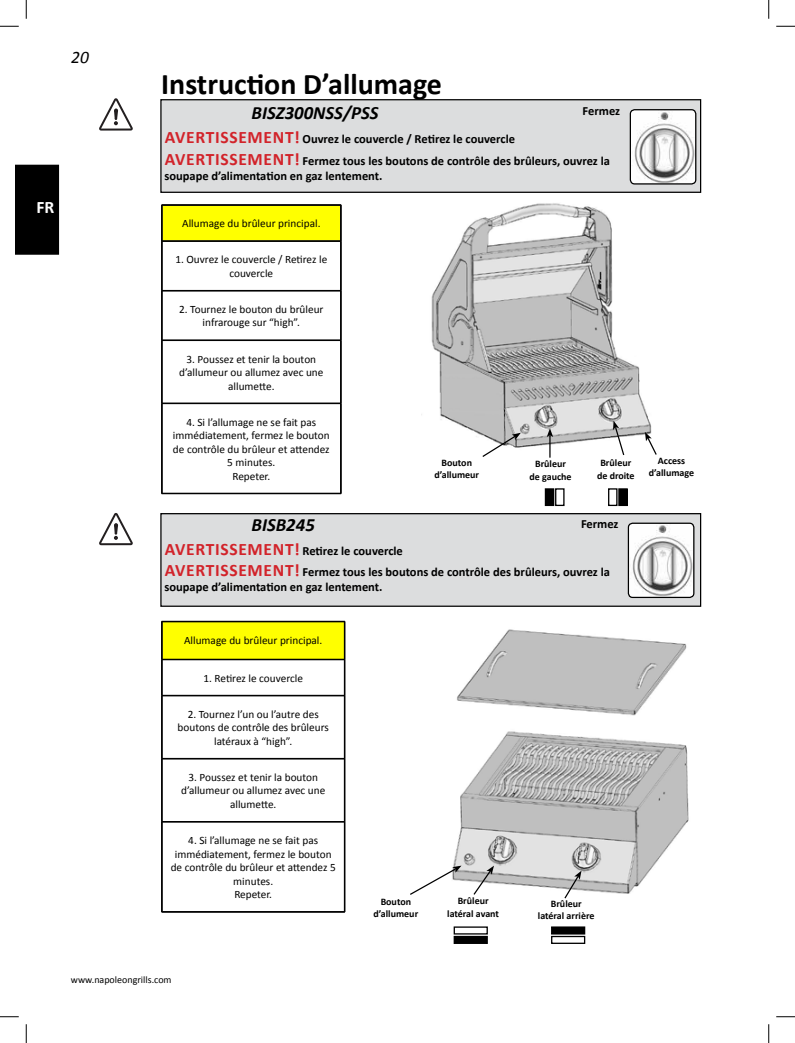
<style>
.page{position:relative;width:795px;height:1043px;background:#fff}
.page>*{position:absolute;margin:0;border:0;box-sizing:border-box;transform-origin:0 0}
.t1{font:700 30px "Calibri";color:#000}
.t2{font:italic 700 18.75px "Calibri";color:#000}
.t3{font:italic 17.5px "Calibri";color:#000}
.t4{font:700 17.5px "Calibri";color:#fff}
.t5{font:700 12.5px/21.8px "Calibri";color:#000}
.t6{font:11.25px/13.5px "Calibri";color:#000;text-align:center}
.t7{font:700 10px/12.5px "Calibri";color:#000;text-align:center}
.t8{font:10px "Calibri";color:#000}
.s1{font-size:17.5px;color:#d2232a}
</style>
<div class="page">
<div style="left:161px;top:513px;width:540px;height:93px;background:#dcddde"></div>
<div style="left:160px;top:513px;width:541px;height:94px;border:1px solid #000"></div>
<div style="left:161px;top:100px;width:540px;height:92px;background:#dcddde"></div>
<div style="left:160px;top:99px;width:541px;height:94px;border:1px solid #000"></div>
<div style="left:15px;top:165px;width:44px;height:90px;background:#000"></div>
<img style="left:453px;top:629px;width:236px;height:264px">
<svg style="left:472px;top:865px;width:22px;height:30px"></svg>
<svg style="left:563px;top:870px;width:19px;height:29px"></svg>
<svg style="left:410px;top:865px;width:52px;height:30px"></svg>
<svg style="left:99px;top:98px;width:34px;height:33px"></svg>
<svg style="left:99px;top:513px;width:34px;height:32px"></svg>
<img style="left:421px;top:203px;width:231px;height:245px">
<svg style="left:481px;top:433px;width:40px;height:24px"></svg>
<hr style="left:549px;top:435px;width:2px;height:22px;background:#000">
<svg style="left:547px;top:428px;width:6px;height:9px"></svg>
<svg style="left:613px;top:420px;width:12px;height:35px"></svg>
<svg style="left:645px;top:432px;width:12px;height:23px"></svg>
<div style="left:162px;top:205px;width:179px;height:36px;background:#ff0"></div>
<hr style="left:162px;top:204px;width:179px;height:1px;background:#000">
<hr style="left:162px;top:205px;width:179px;height:1px;background:#000">
<hr style="left:161px;top:205px;width:1px;height:36px;background:#000">
<hr style="left:162px;top:205px;width:1px;height:36px;background:#000">
<hr style="left:340px;top:205px;width:1px;height:36px;background:#000">
<hr style="left:341px;top:205px;width:1px;height:36px;background:#000">
<hr style="left:162px;top:241px;width:179px;height:1px;background:#000">
<hr style="left:161px;top:241px;width:1px;height:50px;background:#000">
<hr style="left:162px;top:241px;width:1px;height:49px;background:#000">
<hr style="left:340px;top:241px;width:1px;height:49px;background:#000">
<hr style="left:341px;top:241px;width:1px;height:50px;background:#000">
<hr style="left:162px;top:290px;width:179px;height:1px;background:#000">
<hr style="left:162px;top:291px;width:179px;height:1px;background:#000">
<hr style="left:161px;top:291px;width:1px;height:49px;background:#000">
<hr style="left:162px;top:291px;width:1px;height:49px;background:#000">
<hr style="left:340px;top:291px;width:1px;height:49px;background:#000">
<hr style="left:341px;top:291px;width:1px;height:49px;background:#000">
<hr style="left:162px;top:340px;width:179px;height:1px;background:#000">
<hr style="left:161px;top:340px;width:1px;height:63px;background:#000">
<hr style="left:162px;top:340px;width:1px;height:63px;background:#000">
<hr style="left:340px;top:340px;width:1px;height:63px;background:#000">
<hr style="left:341px;top:340px;width:1px;height:63px;background:#000">
<hr style="left:162px;top:403px;width:179px;height:1px;background:#000">
<hr style="left:161px;top:403px;width:1px;height:90px;background:#000">
<hr style="left:162px;top:403px;width:1px;height:90px;background:#000">
<hr style="left:340px;top:403px;width:1px;height:90px;background:#000">
<hr style="left:341px;top:403px;width:1px;height:90px;background:#000">
<hr style="left:162px;top:493px;width:179px;height:1px;background:#000">
<div style="left:162px;top:621px;width:183px;height:38px;background:#ff0"></div>
<hr style="left:162px;top:621px;width:182px;height:1px;background:#000">
<hr style="left:161px;top:621px;width:1px;height:38px;background:#000">
<hr style="left:162px;top:622px;width:1px;height:37px;background:#000">
<hr style="left:344px;top:621px;width:1px;height:38px;background:#000">
<hr style="left:345px;top:621px;width:1px;height:38px;background:#000">
<hr style="left:162px;top:659px;width:182px;height:1px;background:#000">
<hr style="left:161px;top:659px;width:1px;height:36px;background:#000">
<hr style="left:162px;top:660px;width:1px;height:35px;background:#000">
<hr style="left:344px;top:659px;width:1px;height:36px;background:#000">
<hr style="left:345px;top:659px;width:1px;height:36px;background:#000">
<hr style="left:162px;top:695px;width:182px;height:1px;background:#000">
<hr style="left:161px;top:695px;width:1px;height:63px;background:#000">
<hr style="left:162px;top:696px;width:1px;height:62px;background:#000">
<hr style="left:344px;top:695px;width:1px;height:63px;background:#000">
<hr style="left:345px;top:695px;width:1px;height:63px;background:#000">
<hr style="left:162px;top:758px;width:182px;height:1px;background:#000">
<hr style="left:161px;top:758px;width:1px;height:63px;background:#000">
<hr style="left:162px;top:759px;width:1px;height:62px;background:#000">
<hr style="left:344px;top:758px;width:1px;height:63px;background:#000">
<hr style="left:345px;top:758px;width:1px;height:63px;background:#000">
<hr style="left:162px;top:821px;width:182px;height:1px;background:#000">
<hr style="left:161px;top:821px;width:1px;height:91px;background:#000">
<hr style="left:162px;top:822px;width:1px;height:89px;background:#000">
<hr style="left:344px;top:821px;width:1px;height:90px;background:#000">
<hr style="left:345px;top:821px;width:1px;height:91px;background:#000">
<hr style="left:162px;top:911px;width:183px;height:1px;background:#000">
<img style="left:630px;top:110px;width:66px;height:74px">
<div style="left:630px;top:109px;width:66px;height:75px;border:1px solid #000;border-radius:4px"></div>
<img style="left:628px;top:524px;width:66px;height:73px">
<div style="left:628px;top:522px;width:66px;height:76px;border:1px solid #000;border-radius:4px"></div>
<div style="left:552px;top:927px;width:33px;height:6px;background:#000"></div>
<div style="left:551px;top:926px;width:34px;height:8px;border:1px solid #000"></div>
<div style="left:551px;top:935px;width:34px;height:9px;border:1px solid #000"></div>
<div style="left:545px;top:489px;width:9px;height:16px;background:#000"></div>
<div style="left:545px;top:488px;width:9px;height:18px;border:1px solid #000"></div>
<div style="left:555px;top:488px;width:10px;height:18px;border:1px solid #000"></div>
<div style="left:608px;top:488px;width:10px;height:18px;border:1px solid #000"></div>
<div style="left:619px;top:489px;width:8px;height:16px;background:#000"></div>
<div style="left:618px;top:488px;width:10px;height:18px;border:1px solid #000"></div>
<div style="left:454px;top:936px;width:33px;height:7px;background:#000"></div>
<div style="left:454px;top:935px;width:34px;height:9px;border:1px solid #000"></div>
<div style="left:454px;top:926px;width:34px;height:8px;border:1px solid #000"></div>
<svg style="left:0;top:25px;width:19px;height:2px"></svg>
<svg style="left:776px;top:25px;width:19px;height:2px"></svg>
<svg style="left:0;top:1016px;width:19px;height:1px"></svg>
<svg style="left:776px;top:1016px;width:19px;height:1px"></svg>
<svg style="left:25px;top:0;width:2px;height:19px"></svg>
<svg style="left:25px;top:1024px;width:2px;height:18px"></svg>
<svg style="left:768px;top:0;width:2px;height:19px"></svg>
<svg style="left:768px;top:1024px;width:2px;height:18px"></svg>
<h3 class="t3" style="left:71px;top:46px;width:19px">20</h3>
<h3 class="t4" style="left:37px;top:196px;width:19px">FR</h3>
<h1 class="t1" style="left:161px;top:65px;width:282px">Instruction D’allumage</h1>
<h2 class="t2" style="left:252px;top:101px;width:129px">BISZ300NSS/PSS</h2>
<p class="t5" style="left:165px;top:128px;width:447px"><span class="s1">AVERTISSEMENT!</span> Ouvrez le couvercle / Retirez le couvercle<br><span class="s1">AVERTISSEMENT!</span> Fermez tous les boutons de contrôle des brûleurs, ouvrez la</p>
<p class="t5" style="left:164px;top:165px;width:220px">soupape d’alimentation en gaz lentement.</p>
<p class="t6" style="left:182px;top:217px;width:140px">Allumage du brûleur principal.</p>
<p class="t6" style="left:175px;top:253px;width:153px">1. Ouvrez le couvercle / Retirez le couvercle</p>
<p class="t6" style="left:179px;top:302px;width:146px">2. Tournez le bouton du brûleur infrarouge sur “high”.</p>
<p class="t6" style="left:179px;top:352px;width:146px">3. Poussez et tenir la bouton d’allumeur ou allumez avec une allumette.</p>
<p class="t6" style="left:173px;top:415px;width:158px">4. Si l’allumage ne se fait pas immédiatement, fermez le bouton de contrôle du brûleur et attendez<br>5 minutes.<br>Repeter.</p>
<h2 class="t2" style="left:252px;top:512px;width:65px">BISB245</h2>
<p class="t5" style="left:165px;top:539px;width:447px"><span class="s1">AVERTISSEMENT!</span> Retirez le couvercle<br><span class="s1">AVERTISSEMENT!</span> Fermez tous les boutons de contrôle des brûleurs, ouvrez la</p>
<p class="t5" style="left:164px;top:576px;width:220px">soupape d’alimentation en gaz lentement.</p>
<p class="t5" style="left:583px;top:100px;width:39px">Fermez</p>
<p class="t7" style="left:435px;top:456px;width:46px">Bouton d’allumeur</p>
<p class="t7" style="left:597px;top:457px;width:39px">Brûleur de droite</p>
<p class="t7" style="left:530px;top:457px;width:44px">Brûleur de gauche</p>
<p class="t5" style="left:581px;top:512px;width:39px">Fermez</p>
<p class="t7" style="left:649px;top:454px;width:47px">Access d’allumage</p>
<p class="t6" style="left:184px;top:633px;width:140px">Allumage du brûleur principal.</p>
<p class="t6" style="left:203px;top:671px;width:101px">1. Retirez le couvercle</p>
<p class="t6" style="left:178px;top:707px;width:153px">2. Tournez l’un ou l’autre des boutons de contrôle des brûleurs latéraux à “high”.</p>
<p class="t6" style="left:181px;top:770px;width:146px">3. Poussez et tenir la bouton d’allumeur ou allumez avec une allumette.</p>
<p class="t6" style="left:171px;top:833px;width:167px">4. Si l’allumage ne se fait pas immédiatement, fermez le bouton de contrôle du brûleur et attendez 5 minutes.<br>Repeter.</p>
<p class="t7" style="left:374px;top:895px;width:46px">Bouton d’allumeur</p>
<p class="t7" style="left:447px;top:894px;width:53px">Brûleur latéral avant</p>
<p class="t7" style="left:538px;top:897px;width:58px">Brûleur latéral arrière</p>
<p class="t8" style="left:71px;top:973px;width:102px">www.napoleongrills.com</p>
</div>
